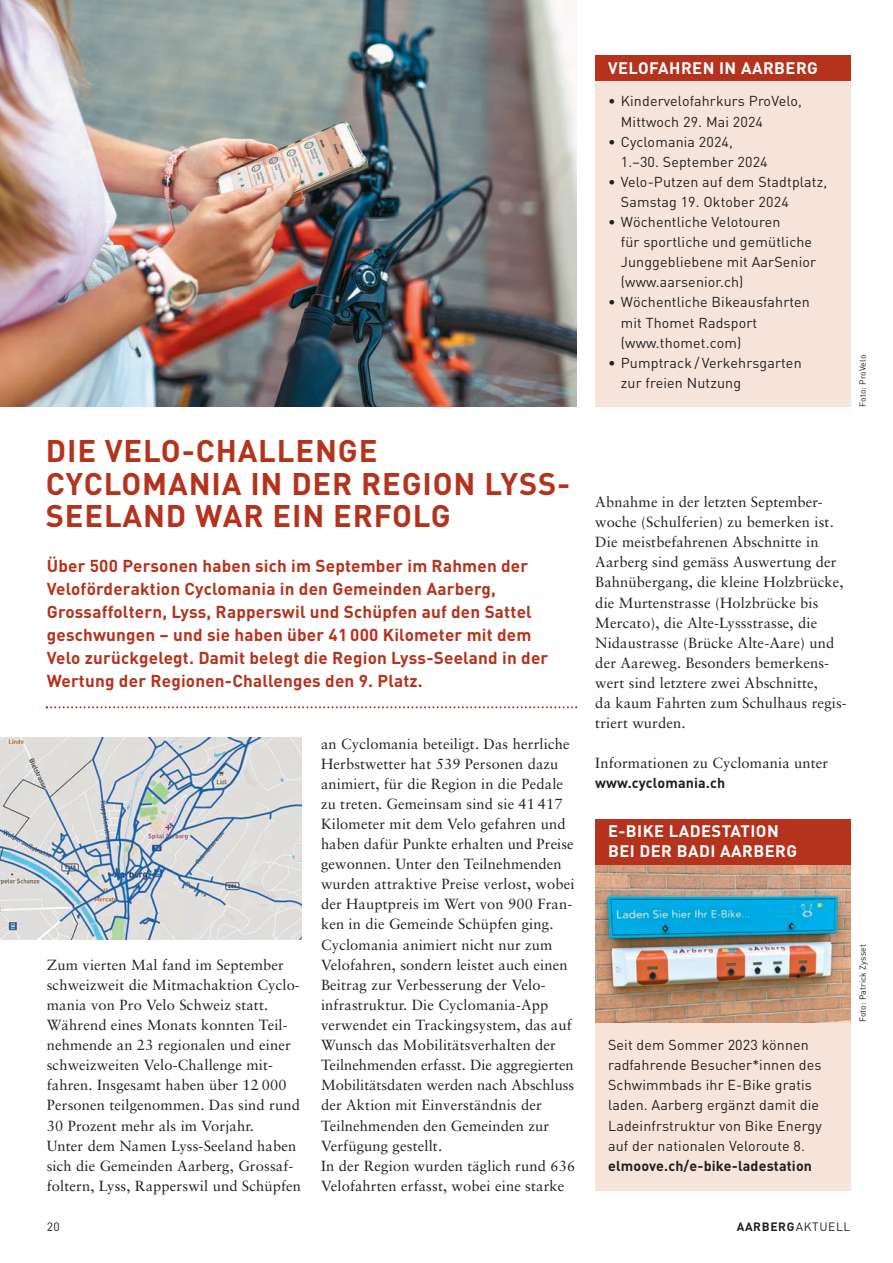
<style>
.page{position:relative;width:893px;height:1263px;background:#fff}
.page>*{position:absolute;margin:0;border:0;box-sizing:border-box;transform-origin:0 0}
.t1{font:700 30.9px/32.5px "DIN";letter-spacing:.025em;color:#b5331d}
.t2{font:700 17.1px/23.1px "DIN";letter-spacing:.01em;color:#b5331d}
.t3{font:700 16.5px/20.1px "DIN";letter-spacing:.025em;color:#fff}
.t4{font:14.7px/20.1px "Sabon";letter-spacing:.01em;color:#231f20}
.t5{font:14.25px/20.1px "DIN";letter-spacing:.01em;color:#231f20}
.t6{font:700 14.25px "DIN";letter-spacing:.01em;color:#231f20}
.t7{font:700 12px "DIN";letter-spacing:.055em;color:#231f20}
.t8{font:12px "DIN";color:#231f20}
.t9{font:8.7px "DIN";letter-spacing:.01em;color:#231f20}
.s1{font-weight:400}
</style>
<div class="page">
<div style="left:595px;top:831px;width:255px;height:360px;background:#f6e4da"></div>
<img style="left:595px;top:864px;width:255px;height:158px">
<img style="left:0;top:738px;width:302px;height:202px">
<img style="left:0;top:0;width:576px;height:407px">
<svg style="left:46px;top:706px;width:531px;height:2px"></svg>
<div style="left:595px;top:68px;width:255px;height:339px;background:#f6e4da"></div>
<div style="left:595px;top:55px;width:255px;height:26px;background:#b5331d"></div>
<div style="left:595px;top:819px;width:255px;height:45px;background:#b5331d"></div>
<p class="t3" style="left:608px;top:58px;width:211px">VELOFAHREN IN AARBERG</p>
<p class="t5" style="left:621px;top:91px;width:183px;text-indent:-13px">• Kindervelofahrkurs ProVelo,<br>Mittwoch 29. Mai 2024</p>
<p class="t5" style="left:621px;top:132px;width:148px;text-indent:-13px">• Cyclomania 2024,<br>1.–30. September 2024</p>
<p class="t5" style="left:621px;top:172px;width:208px;text-indent:-13px">• Velo-Putzen auf dem Stadtplatz,<br>Samstag 19. Oktober 2024</p>
<p class="t5" style="left:621px;top:212px;width:197px;text-indent:-13px">• Wöchentliche Velotouren<br>für sportliche und gemütliche<br>Junggebliebene mit AarSenior (www.aarsenior.ch)</p>
<p class="t5" style="left:621px;top:292px;width:191px;text-indent:-13px">• Wöchentliche Bikeausfahrten mit Thomet Radsport (www.thomet.com)</p>
<p class="t5" style="left:621px;top:353px;width:182px;text-indent:-13px">• Pumptrack / Verkehrsgarten zur freien Nutzung</p>
<p class="t9" style="left:858px;top:407px;width:54px;rotate:-90deg">Foto: ProVelo</p>
<h1 class="t1" style="left:46px;top:435px;width:526px">DIE VELO-CHALLENGE<br>CYCLOMANIA IN DER REGION LYSS-<br>SEELAND WAR EIN ERFOLG</h1>
<p class="t2" style="left:47px;top:554px;width:503px">Über 500 Personen haben sich im September im Rahmen der Veloförderaktion Cyclomania in den Gemeinden Aarberg, Grossaffoltern, Lyss, Rapperswil und Schüpfen auf den Sattel geschwungen – und sie haben über 41 000 Kilometer mit dem Velo zurückgelegt. Damit belegt die Region Lyss-Seeland in der Wertung der Regionen-Challenges den 9. Platz.</p>
<p class="t4" style="left:47px;top:956px;width:256px">Zum vierten Mal fand im September schweizweit die Mitmachaktion Cyclo&shy;mania von Pro Velo Schweiz statt.<br>Während eines Monats konnten Teil&shy;nehmende an 23 regionalen und einer schweizweiten Velo-Challenge mit&shy;fahren. Insgesamt haben über 12 000<br>Personen teilgenommen. Das sind rund 30 Prozent mehr als im Vorjahr.<br>Unter dem Namen Lyss-Seeland haben sich die Gemeinden Aarberg, Grossaf&shy;foltern, Lyss, Rapperswil und Schüpfen</p>
<p class="t4" style="left:321px;top:734px;width:256px">an Cyclomania beteiligt. Das herrliche Herbstwetter hat 539 Personen dazu animiert, für die Region in die Pedale zu treten. Gemeinsam sind sie 41 417<br>Kilometer mit dem Velo gefahren und haben dafür Punkte erhalten und Preise gewonnen. Unter den Teilnehmenden wurden attraktive Preise verlost, wobei der Hauptpreis im Wert von 900 Fran&shy;ken in die Gemeinde Schüpfen ging.<br>Cyclomania animiert nicht nur zum Velofahren, sondern leistet auch einen Beitrag zur Verbesserung der Velo&shy;infrastruktur. Die Cyclomania-App verwendet ein Trackingsystem, das auf Wunsch das Mobilitätsverhalten der Teilnehmenden erfasst. Die aggregierten Mobilitätsdaten werden nach Abschluss der Aktion mit Einverständnis der Teilnehmenden den Gemeinden zur Verfügung gestellt.<br>In der Region wurden täglich rund 636<br>Velofahrten erfasst, wobei eine starke</p>
<p class="t4" style="left:595px;top:493px;width:253px">Abnahme in der letzten September&shy;woche (Schulferien) zu bemerken ist.<br>Die meistbefahrenen Abschnitte in Aarberg sind gemäss Auswertung der Bahnübergang, die kleine Holzbrücke, die Murtenstrasse (Holzbrücke bis Mercato), die Alte-Lyssstrasse, die Nidaustrasse (Brücke Alte-Aare) und der Aareweg. Besonders bemerkens&shy;wert sind letztere zwei Abschnitte,<br>da kaum Fahrten zum Schulhaus regis&shy;triert wurden.</p>
<p class="t4" style="left:595px;top:754px;width:235px">Informationen zu Cyclomania unter</p>
<p class="t6" style="left:595px;top:775px;width:131px">www.cyclomania.ch</p>
<p class="t3" style="left:608px;top:821px;width:190px">E-BIKE LADESTATION<br>BEI DER BADI AARBERG</p>
<p class="t5" style="left:608px;top:1035px;width:215px">Seit dem Sommer 2023 können radfahrende Besucher*innen des<br>Schwimmbads ihr E-Bike gratis laden. Aarberg ergänzt damit die<br>Ladeinfrstruktur von Bike Energy auf der nationalen Veloroute 8.</p>
<p class="t6" style="left:608px;top:1157px;width:205px">elmoove.ch/e-bike-ladestation</p>
<p class="t9" style="left:858px;top:1022px;width:79px;rotate:-90deg">Foto: Patrick Zysset</p>
<p class="t8" style="left:47px;top:1220px;width:15px">20</p>
<p class="t7" style="left:737px;top:1220px;width:115px">AARBERG<span class="s1">AKTUELL</span></p>
</div>
